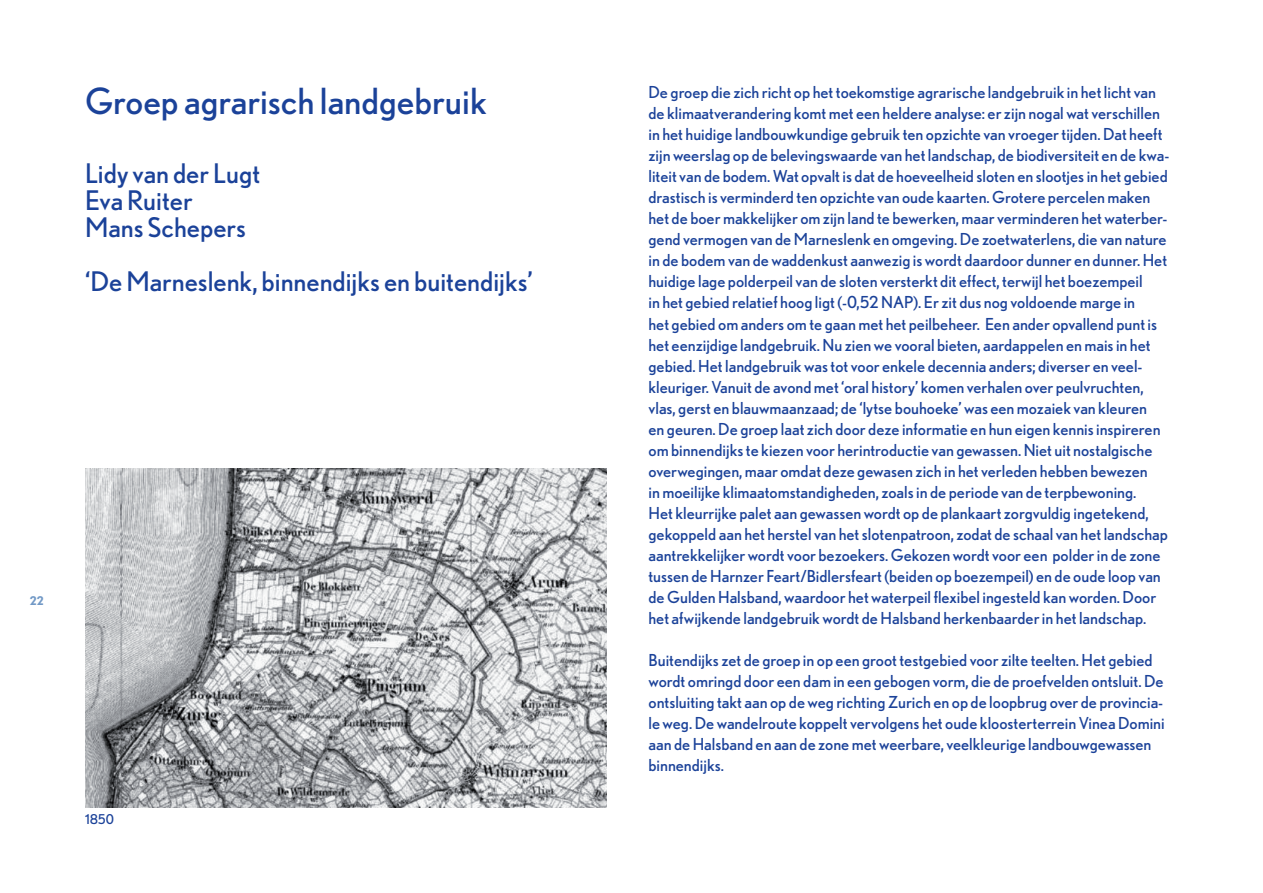
<style>
.page{position:relative;width:1263px;height:893px;background:#fff}
.page>*{position:absolute;margin:0;border:0;box-sizing:border-box;transform-origin:0 0}
.t1{font:36px "Nobel";color:#1b4299}
.t2{font:27px/27px "Nobel";color:#1b4299}
.t3{font:16.5px/21px "Nobel";color:#1b4299}
.t4{font:13.5px "Nobel";color:#1b4299}
.t5{font:700 12px "Nobel";color:#7299c6}
</style>
<div class="page">
<img style="left:85px;top:468px;width:521px;height:340px">
<h1 class="t1" style="left:85px;top:81px;width:403px">Groep agrarisch landgebruik</h1>
<h2 class="t2" style="left:85px;top:160px;width:177px">Lidy van der Lugt<br>Eva Ruiter<br>Mans Schepers</h2>
<h2 class="t2" style="left:85px;top:268px;width:449px">‘De Marneslenk, binnendijks en buitendijks’</h2>
<p class="t5" style="left:30px;top:594px;width:15px">22</p>
<p class="t4" style="left:85px;top:812px;width:31px">1850</p>
<p class="t3" style="left:648px;top:82px;width:522px">De groep die zich richt op het toekomstige agrarische landgebruik in het licht van de klimaatverandering komt met een heldere analyse: er zijn nogal wat verschillen in het huidige landbouwkundige gebruik ten opzichte van vroeger tijden. Dat heeft zijn weerslag op de belevingswaarde van het landschap, de biodiversiteit en de kwa&shy;liteit van de bodem. Wat opvalt is dat de hoeveelheid sloten en slootjes in het gebied drastisch is verminderd ten opzichte van oude kaarten. Grotere percelen maken het de boer makkelijker om zijn land te bewerken, maar verminderen het waterber&shy;gend vermogen van de Marneslenk en omgeving. De zoetwaterlens, die van nature in de bodem van de waddenkust aanwezig is wordt daardoor dunner en dunner. Het huidige lage polderpeil van de sloten versterkt dit effect, terwijl het boezempeil<br>in het gebied relatief hoog ligt (-0,52 NAP). Er zit dus nog voldoende marge in<br>het gebied om anders om te gaan met het peilbeheer. Een ander opvallend punt is het eenzijdige landgebruik. Nu zien we vooral bieten, aardappelen en mais in het gebied. Het landgebruik was tot voor enkele decennia anders; diverser en veel&shy;kleuriger. Vanuit de avond met ‘oral history’ komen verhalen over peulvruchten, vlas, gerst en blauwmaanzaad; de ‘lytse bouhoeke’ was een mozaiek van kleuren<br>en geuren. De groep laat zich door deze informatie en hun eigen kennis inspireren om binnendijks te kiezen voor herintroductie van gewassen. Niet uit nostalgische overwegingen, maar omdat deze gewasen zich in het verleden hebben bewezen<br>in moeilijke klimaatomstandigheden, zoals in de periode van de terpbewoning.<br>Het kleurrijke palet aan gewassen wordt op de plankaart zorgvuldig ingetekend, gekoppeld aan het herstel van het slotenpatroon, zodat de schaal van het landschap aantrekkelijker wordt voor bezoekers. Gekozen wordt voor een polder in de zone tussen de Harnzer Feart/Bidlersfeart (beiden op boezempeil) en de oude loop van de Gulden Halsband, waardoor het waterpeil flexibel ingesteld kan worden. Door het afwijkende landgebruik wordt de Halsband herkenbaarder in het landschap.</p>
<p class="t3" style="left:648px;top:649px;width:518px">Buitendijks zet de groep in op een groot testgebied voor zilte teelten. Het gebied wordt omringd door een dam in een gebogen vorm, die de proefvelden ontsluit. De ontsluiting takt aan op de weg richting Zurich en op de loopbrug over de provincia&shy;le weg. De wandelroute koppelt vervolgens het oude kloosterterrein Vinea Domini aan de Halsband en aan de zone met weerbare, veelkleurige landbouwgewassen binnendijks.</p>
</div>
